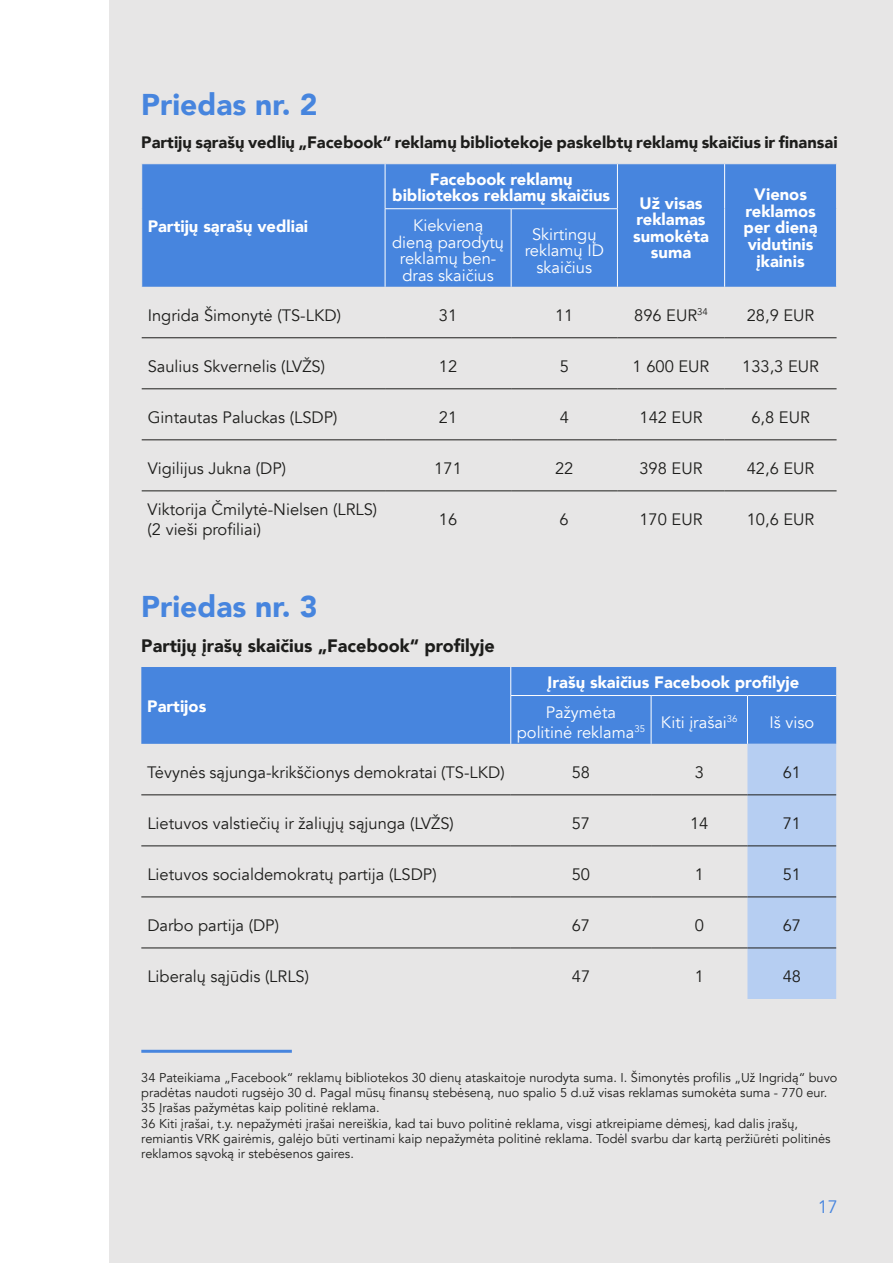
<style>
.page{position:relative;width:893px;height:1263px;background:#fff}
.page>*{position:absolute;margin:0;border:0;box-sizing:border-box;transform-origin:0 0}
.t1{font:900 30px "Avenir";color:#4785de}
.t2{font:900 18px "Avenir";color:#1d1d1b}
.t3{font:18px "Avenir";color:#4785de}
.t4{font:16.5px/19.8px "Avenir";color:#1d1d1b}
.t5{font:900 16.5px/16.5px "Avenir";color:#fff;text-align:center}
.t6{font:16.5px/16.5px "Avenir";color:#fff;text-align:center}
.t7{font:900 16.5px "Avenir";color:#1d1d1b}
.t8{font:12.75px/15.3px "Avenir";color:#1d1d1b}
</style>
<div class="page">
<div style="left:109px;top:0;width:784px;height:1263px;background:#e7e6e6"></div>
<div style="left:142px;top:164px;width:694px;height:123px;background:#4785de"></div>
<hr style="left:142px;top:337px;width:243px;height:1px;background:#1d1d1b">
<hr style="left:385px;top:337px;width:126px;height:1px;background:#1d1d1b">
<hr style="left:511px;top:337px;width:106px;height:1px;background:#1d1d1b">
<hr style="left:617px;top:337px;width:108px;height:1px;background:#1d1d1b">
<hr style="left:725px;top:337px;width:112px;height:1px;background:#1d1d1b">
<hr style="left:142px;top:388px;width:243px;height:1px;background:#1d1d1b">
<hr style="left:385px;top:388px;width:126px;height:1px;background:#1d1d1b">
<hr style="left:511px;top:388px;width:106px;height:1px;background:#1d1d1b">
<hr style="left:617px;top:388px;width:108px;height:1px;background:#1d1d1b">
<hr style="left:725px;top:388px;width:112px;height:1px;background:#1d1d1b">
<hr style="left:142px;top:439px;width:243px;height:1px;background:#1d1d1b">
<hr style="left:385px;top:439px;width:126px;height:1px;background:#1d1d1b">
<hr style="left:511px;top:439px;width:106px;height:1px;background:#1d1d1b">
<hr style="left:617px;top:439px;width:108px;height:1px;background:#1d1d1b">
<hr style="left:725px;top:439px;width:112px;height:1px;background:#1d1d1b">
<hr style="left:142px;top:490px;width:243px;height:1px;background:#1d1d1b">
<hr style="left:385px;top:490px;width:126px;height:1px;background:#1d1d1b">
<hr style="left:511px;top:490px;width:106px;height:1px;background:#1d1d1b">
<hr style="left:617px;top:490px;width:108px;height:1px;background:#1d1d1b">
<hr style="left:725px;top:490px;width:112px;height:1px;background:#1d1d1b">
<hr style="left:385px;top:164px;width:1px;height:44px;background:#fff">
<hr style="left:617px;top:164px;width:1px;height:44px;background:#fff">
<hr style="left:724px;top:164px;width:1px;height:45px;background:#fff">
<hr style="left:724px;top:209px;width:1px;height:78px;background:#fff">
<hr style="left:385px;top:208px;width:126px;height:1px;background:#fff">
<hr style="left:385px;top:209px;width:1px;height:78px;background:#fff">
<hr style="left:511px;top:208px;width:107px;height:1px;background:#fff">
<hr style="left:511px;top:209px;width:1px;height:78px;background:#fff">
<hr style="left:617px;top:209px;width:1px;height:78px;background:#fff">
<div style="left:141px;top:667px;width:695px;height:77px;background:#4785de"></div>
<div style="left:747px;top:744px;width:89px;height:255px;background:#b6cef2"></div>
<svg style="left:510px;top:667px;width:1px;height:28px"></svg>
<hr style="left:510px;top:695px;width:141px;height:1px;background:#fff">
<hr style="left:510px;top:696px;width:1px;height:48px;background:#fff">
<hr style="left:651px;top:695px;width:96px;height:1px;background:#fff">
<hr style="left:651px;top:696px;width:1px;height:48px;background:#fff">
<hr style="left:747px;top:695px;width:89px;height:1px;background:#fff">
<hr style="left:747px;top:696px;width:1px;height:48px;background:#fff">
<hr style="left:141px;top:794px;width:370px;height:1px;background:#1d1d1b">
<hr style="left:511px;top:794px;width:140px;height:1px;background:#1d1d1b">
<hr style="left:651px;top:794px;width:96px;height:1px;background:#1d1d1b">
<hr style="left:747px;top:794px;width:89px;height:1px;background:#1d1d1b">
<hr style="left:141px;top:845px;width:370px;height:1px;background:#1d1d1b">
<hr style="left:511px;top:845px;width:140px;height:1px;background:#1d1d1b">
<hr style="left:651px;top:845px;width:96px;height:1px;background:#1d1d1b">
<hr style="left:747px;top:845px;width:89px;height:1px;background:#1d1d1b">
<hr style="left:141px;top:896px;width:370px;height:1px;background:#1d1d1b">
<hr style="left:511px;top:896px;width:140px;height:1px;background:#1d1d1b">
<hr style="left:651px;top:896px;width:96px;height:1px;background:#1d1d1b">
<hr style="left:747px;top:896px;width:89px;height:1px;background:#1d1d1b">
<hr style="left:141px;top:947px;width:370px;height:1px;background:#1d1d1b">
<hr style="left:511px;top:947px;width:140px;height:1px;background:#1d1d1b">
<hr style="left:651px;top:947px;width:96px;height:1px;background:#1d1d1b">
<hr style="left:747px;top:947px;width:89px;height:1px;background:#1d1d1b">
<hr style="left:141px;top:1050px;width:151px;height:3px;background:#4785de">
<h1 class="t1" style="left:141px;top:79px;width:178px">Priedas nr. 2</h1>
<p class="t7" style="left:141px;top:128px;width:698px">Partijų sąrašų vedlių „Facebook“ reklamų bibliotekoje paskelbtų reklamų skaičius ir finansai</p>
<p class="t5" style="left:148px;top:218px;width:162px">Partijų sąrašų vedliai</p>
<p class="t5" style="left:392px;top:170px;width:219px">Facebook reklamų bibliotekos reklamų skaičius</p>
<p class="t6" style="left:392px;top:218px;width:113px">Kiekvieną dieną parodytų reklamų ben&shy;dras skaičius</p>
<p class="t6" style="left:525px;top:226px;width:81px">Skirtingų reklamų ID skaičius</p>
<p class="t5" style="left:633px;top:194px;width:77px">Už visas reklamas sumokėta suma</p>
<p class="t5" style="left:744px;top:186px;width:75px">Vienos reklamos per dieną vidutinis įkainis</p>
<p class="t4" style="left:148px;top:305px;width:195px">Ingrida Šimonytė (TS-LKD)</p>
<p class="t4" style="left:439px;top:305px;width:20px">31</p>
<p class="t4" style="left:555px;top:305px;width:20px">11</p>
<p class="t4" style="left:634px;top:305px;width:75px">896 EUR<sup>34</sup></p>
<p class="t4" style="left:747px;top:305px;width:69px">28,9 EUR</p>
<p class="t4" style="left:148px;top:356px;width:179px">Saulius Skvernelis (LVŽS)</p>
<p class="t4" style="left:439px;top:356px;width:20px">12</p>
<p class="t4" style="left:560px;top:356px;width:11px">5</p>
<p class="t4" style="left:633px;top:356px;width:78px">1 600 EUR</p>
<p class="t4" style="left:742px;top:356px;width:78px">133,3 EUR</p>
<p class="t4" style="left:148px;top:407px;width:191px">Gintautas Paluckas (LSDP)</p>
<p class="t4" style="left:439px;top:407px;width:20px">21</p>
<p class="t4" style="left:560px;top:407px;width:11px">4</p>
<p class="t4" style="left:639px;top:407px;width:64px">142 EUR</p>
<p class="t4" style="left:751px;top:407px;width:60px">6,8 EUR</p>
<p class="t4" style="left:148px;top:458px;width:140px">Vigilijus Jukna (DP)</p>
<p class="t4" style="left:434px;top:458px;width:29px">171</p>
<p class="t4" style="left:555px;top:458px;width:20px">22</p>
<p class="t4" style="left:639px;top:458px;width:64px">398 EUR</p>
<p class="t4" style="left:747px;top:458px;width:69px">42,6 EUR</p>
<p class="t4" style="left:148px;top:499px;width:231px">Viktorija Čmilytė-Nielsen (LRLS) (2 vieši profiliai)</p>
<p class="t4" style="left:439px;top:509px;width:20px">16</p>
<p class="t4" style="left:560px;top:509px;width:11px">6</p>
<p class="t4" style="left:639px;top:509px;width:64px">170 EUR</p>
<p class="t4" style="left:747px;top:509px;width:69px">10,6 EUR</p>
<h1 class="t1" style="left:141px;top:581px;width:178px">Priedas nr. 3</h1>
<h2 class="t2" style="left:141px;top:630px;width:355px">Partijų įrašų skaičius „Facebook“ profilyje</h2>
<p class="t5" style="left:147px;top:698px;width:60px">Partijos</p>
<p class="t5" style="left:548px;top:674px;width:253px">Įrašų skaičius Facebook profilyje</p>
<p class="t6" style="left:517px;top:703px;width:222px;line-height:19.8px;text-align:left;text-indent:29px">Pažymėta<br>politinė reklama<sup>35</sup> Kiti įrašai<sup>36</sup></p>
<p class="t6" style="left:769px;top:714px;width:46px">Iš viso</p>
<p class="t4" style="left:147px;top:762px;width:359px">Tėvynės sąjunga-krikščionys demokratai (TS-LKD)</p>
<p class="t4" style="left:572px;top:762px;width:20px">58</p>
<p class="t4" style="left:695px;top:762px;width:11px">3</p>
<p class="t4" style="left:783px;top:762px;width:20px">61</p>
<p class="t4" style="left:147px;top:813px;width:308px">Lietuvos valstiečių ir žaliųjų sąjunga (LVŽS)</p>
<p class="t4" style="left:572px;top:813px;width:20px">57</p>
<p class="t4" style="left:690px;top:813px;width:20px">14</p>
<p class="t4" style="left:783px;top:813px;width:20px">71</p>
<p class="t4" style="left:147px;top:864px;width:291px">Lietuvos socialdemokratų partija (LSDP)</p>
<p class="t4" style="left:572px;top:864px;width:20px">50</p>
<p class="t4" style="left:695px;top:864px;width:11px">1</p>
<p class="t4" style="left:783px;top:864px;width:20px">51</p>
<p class="t4" style="left:147px;top:915px;width:133px">Darbo partija (DP)</p>
<p class="t4" style="left:572px;top:915px;width:20px">67</p>
<p class="t4" style="left:695px;top:915px;width:11px">0</p>
<p class="t4" style="left:783px;top:915px;width:20px">67</p>
<p class="t4" style="left:147px;top:966px;width:163px">Liberalų sąjūdis (LRLS)</p>
<p class="t4" style="left:572px;top:966px;width:20px">47</p>
<p class="t4" style="left:695px;top:966px;width:11px">1</p>
<p class="t4" style="left:783px;top:966px;width:20px">48</p>
<p class="t8" style="left:141px;top:1070px;width:698px">34 Pateikiama „Facebook“ reklamų bibliotekos 30 dienų ataskaitoje nurodyta suma. I. Šimonytės profilis „Už Ingridą“ buvo pradėtas naudoti rugsėjo 30 d. Pagal mūsų finansų stebėseną, nuo spalio 5 d.už visas reklamas sumokėta suma - 770 eur.<br>35 Įrašas pažymėtas kaip politinė reklama.<br>36 Kiti įrašai, t.y. nepažymėti įrašai nereiškia, kad tai buvo politinė reklama, visgi atkreipiame dėmesį, kad dalis įrašų, remiantis VRK gairėmis, galėjo būti vertinami kaip nepažymėta politinė reklama. Todėl svarbu dar kartą peržiūrėti politinės reklamos sąvoką ir stebėsenos gaires.</p>
<h2 class="t3" style="left:818px;top:1196px;width:22px">17</h2>
</div>
